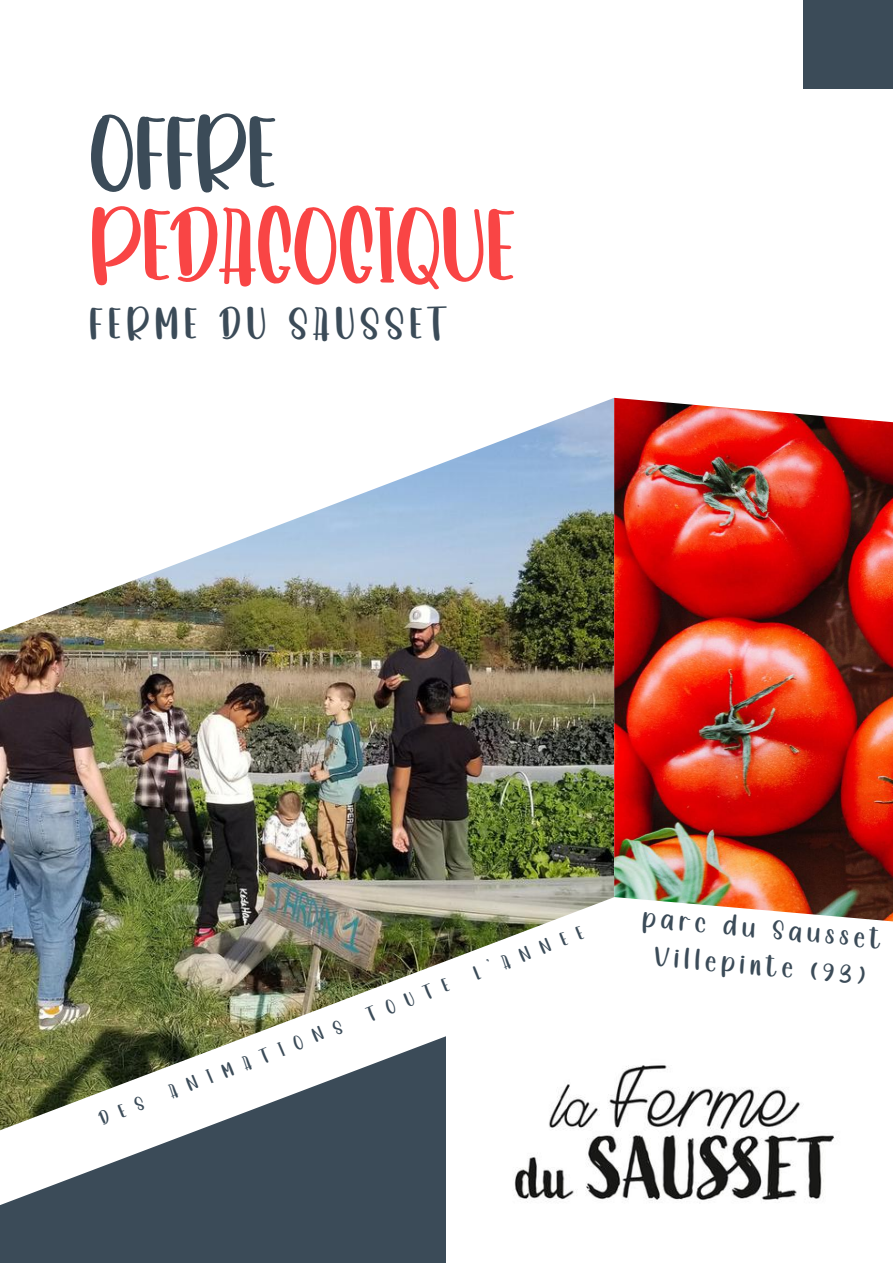
<style>
.page{position:relative;width:893px;height:1264px;background:#fff}
.page>*{position:absolute;margin:0;border:0;box-sizing:border-box;transform-origin:0 0}
.t1{font:103.2px "Naturalist";color:#f94545}
.t2{font:103.05px "Naturalist";color:#3b4b58}
.t3{font:44.85px "Naturalist";letter-spacing:.13em;color:#3b4b58}
.t4{font:27px/37px "Naturalist";color:#3b4b58;text-align:center}
.t5{font:19.8px "Naturalist";color:#3b4b58}
</style>
<div class="page">
<img style="left:0;top:398px;width:614px;height:638px">
<svg style="left:0;top:1036px;width:446px;height:226px;fill:#3b4b58"></svg>
<img style="left:614px;top:398px;width:278px;height:524px">
<div style="left:803px;top:0;width:89px;height:89px;background:#3b4b58"></div>
<img style="left:514px;top:1065px;width:321px;height:136px">
<svg style="left:97px;top:1095px;width:49px;height:30px"></svg>
<h2 class="t2" style="left:89px;top:105px;width:187px">OFFRE</h2>
<h1 class="t1" style="left:89px;top:198px;width:426px">PÉDAGOGIQUE</h1>
<h3 class="t3" style="left:89px;top:303px;width:358px">FERME DU SAUSSET</h3>
<p class="t5" style="left:166px;top:1083px;width:185px;rotate:-21deg">ANIMATIONS</p>
<p class="t5" style="left:364px;top:1006px;width:87px;rotate:-21deg">TOUTE</p>
<p class="t5" style="left:471px;top:965px;width:117px;rotate:-21deg">L'ANNÉE</p>
<p class="t4" style="left:644px;top:900px;width:240px;rotate:5deg">parc du Sausset<br>Villepinte (93)</p>
</div>
